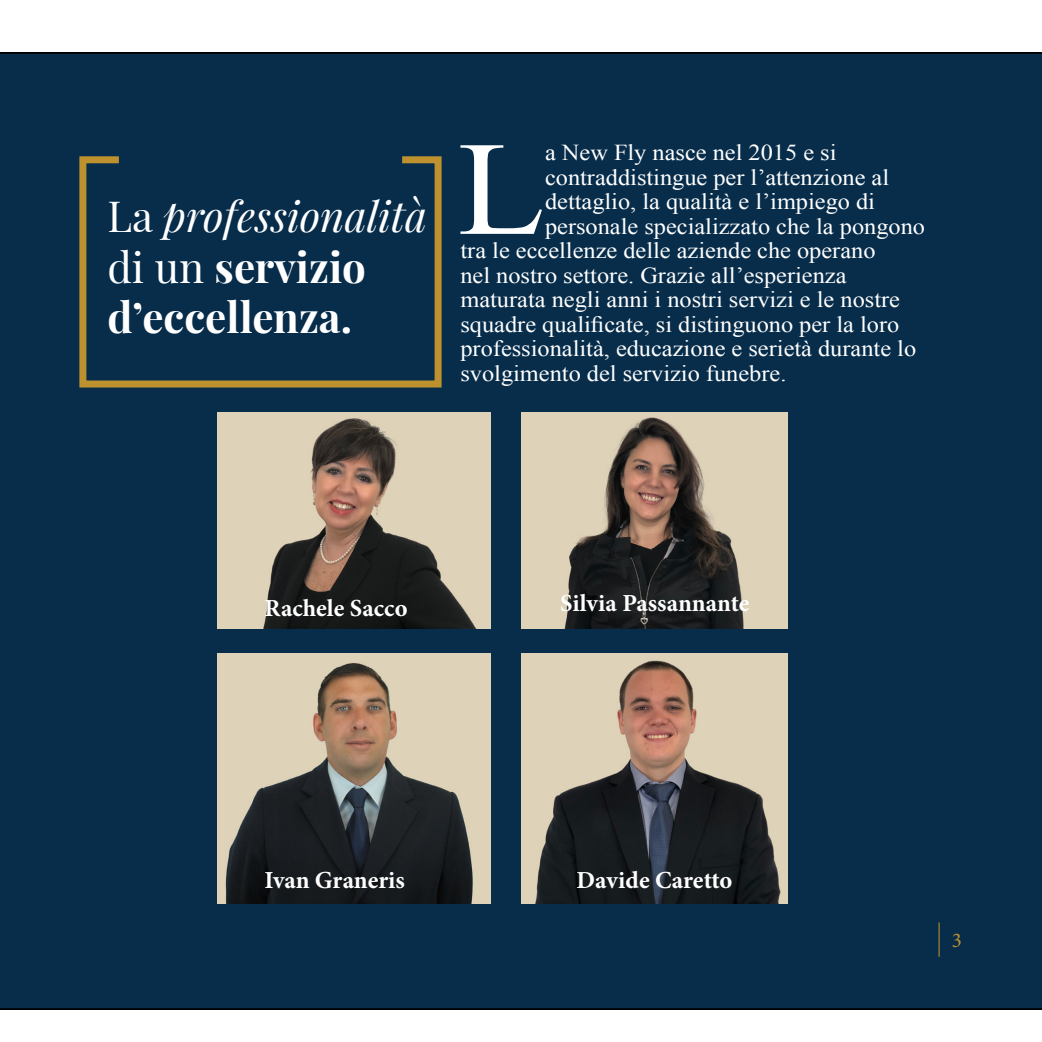
<style>
.page{position:relative;width:1042px;height:1042px;background:#fff}
.page>*{position:absolute;margin:0;border:0;box-sizing:border-box;transform-origin:0 0}
.Paragraf_with_Drop_C{font:133.7px "Times New Roman";color:#fff;scale:1.07 1}
.Title_page{font:700 42px "Playfair Display";color:#fff}
.Title_page-2{font:italic 42px "Playfair Display";color:#fff}
.Paragraf_with_Drop_C-2{font:700 24.5px "Minion Pro";color:#fff}
.Paragraf_with_Drop_C-3{font:22.75px "Times New Roman";color:#fff;scale:1.07 1}
.t1{font:21px "Minion Pro";color:#bd912d}
.s1{font-style:normal}
.s2{font-weight:400}
</style>
<div class="page">
<div style="left:0;top:52px;width:1042px;height:957px;background:#072d4b"></div>
<img style="left:217px;top:654px;width:273px;height:249px">
<img style="left:217px;top:412px;width:273px;height:217px">
<img style="left:521px;top:654px;width:266px;height:250px">
<img style="left:521px;top:412px;width:266px;height:217px">
<svg style="left:76px;top:153px;width:369px;height:238px;background:#133349"></svg>
<hr style="left:938px;top:923px;width:1px;height:33px;background:#bd912d">
<p class="Title_page-2" style="left:107px;top:183px;width:321px"><span class="s1">La</span> professionalità</p>
<p class="Title_page" style="left:107px;top:234px;width:260px"><span class="s2">di un</span> servizio</p>
<p class="Title_page" style="left:107px;top:284px;width:246px">d’eccellenza.</p>
<p class="Paragraf_with_Drop_C" style="left:457px;top:99px;width:83px">L</p>
<p class="Paragraf_with_Drop_C-3" style="left:545px;top:137px;width:274px">a New Fly nasce nel 2015 e si</p>
<p class="Paragraf_with_Drop_C-3" style="left:545px;top:162px;width:323px">contraddistingue per l’attenzione al</p>
<p class="Paragraf_with_Drop_C-3" style="left:545px;top:186px;width:310px">dettaglio, la qualità e l’impiego di</p>
<p class="Paragraf_with_Drop_C-3" style="left:545px;top:211px;width:357px">personale specializzato che la pongono</p>
<p class="Paragraf_with_Drop_C-3" style="left:460px;top:235px;width:389px">tra le eccellenze delle aziende che operano</p>
<p class="Paragraf_with_Drop_C-3" style="left:460px;top:260px;width:362px">nel nostro settore. Grazie all’esperienza</p>
<p class="Paragraf_with_Drop_C-3" style="left:460px;top:284px;width:412px">maturata negli anni i nostri servizi e le nostre</p>
<p class="Paragraf_with_Drop_C-3" style="left:460px;top:309px;width:412px">squadre qualificate, si distinguono per la loro</p>
<p class="Paragraf_with_Drop_C-3" style="left:460px;top:333px;width:427px">professionalità, educazione e serietà durante lo</p>
<p class="Paragraf_with_Drop_C-3" style="left:460px;top:358px;width:306px">svolgimento del servizio funebre.</p>
<p class="Paragraf_with_Drop_C-2" style="left:264px;top:591px;width:145px">Rachele Sacco</p>
<p class="Paragraf_with_Drop_C-2" style="left:560px;top:586px;width:191px">Silvia Passannante</p>
<p class="Paragraf_with_Drop_C-2" style="left:264px;top:863px;width:142px">Ivan Graneris</p>
<p class="Paragraf_with_Drop_C-2" style="left:576px;top:863px;width:157px">Davide Caretto</p>
<p class="t1" style="left:951px;top:926px;width:12px">3</p>
</div>
